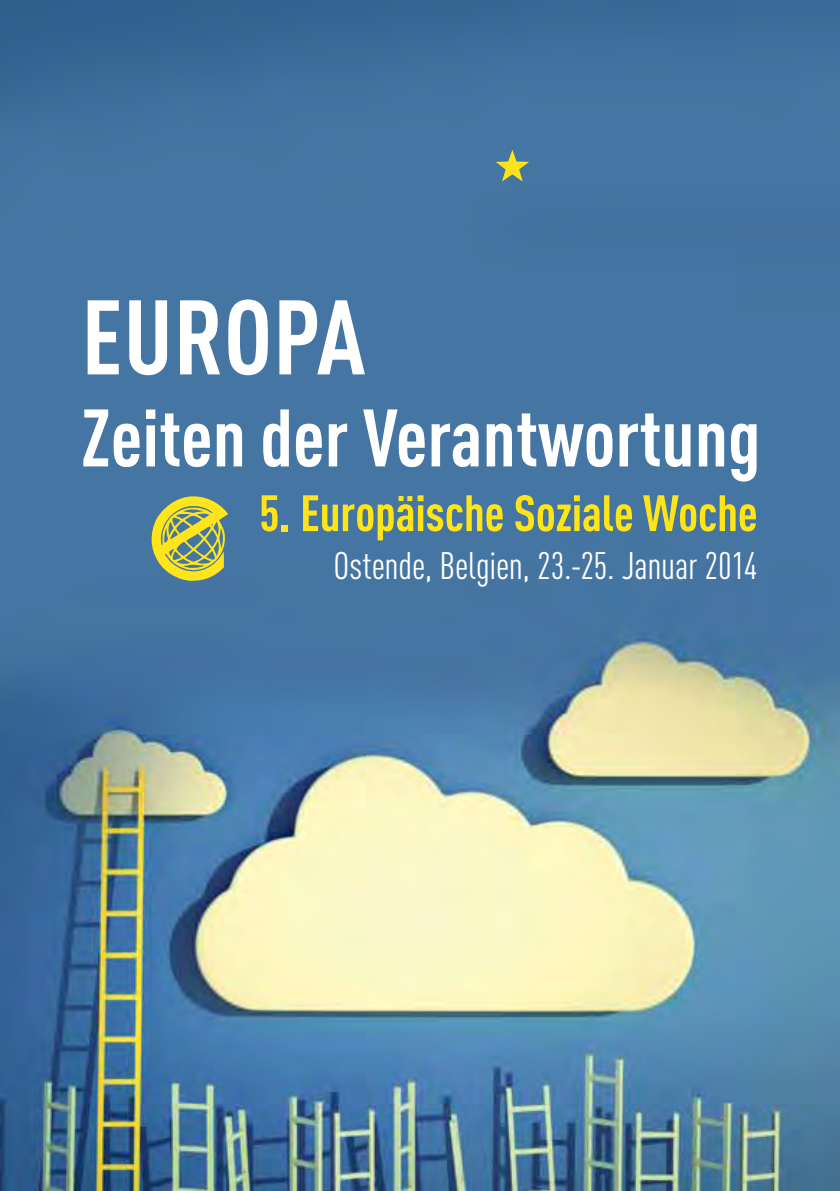
<style>
.page{position:relative;width:840px;height:1191px;background:#fff}
.page>*{position:absolute;margin:0;border:0;box-sizing:border-box;transform-origin:0 0}
.t1{font:700 condensed 104px "DINOT";letter-spacing:.01em;color:#fff}
.t2{font:700 condensed 80px "DINOT";color:#fff}
.t3{font:700 condensed 50.2px "DINOT";letter-spacing:-.005em;color:#ffe518}
.t4{font:condensed 37.8px "DINOT";letter-spacing:-.005em;color:#fff}
</style>
<div class="page">
<img style="left:0;top:0;width:839px;height:1191px">
<svg style="left:495px;top:150px;width:33px;height:31px"></svg>
<svg style="left:149px;top:493px;width:79px;height:88px;background:#a2ad5c"></svg>
<h1 class="t1" style="left:81px;top:274px;width:285px">Europa</h1>
<h2 class="t2" style="left:81px;top:389px;width:681px">Zeiten der Verantwortung</h2>
<h3 class="t3" style="left:259px;top:483px;width:499px">5. Europäische Soziale Woche</h3>
<p class="t4" style="left:333px;top:543px;width:425px">Ostende, Belgien, 23.-25. Januar 2014</p>
</div>
